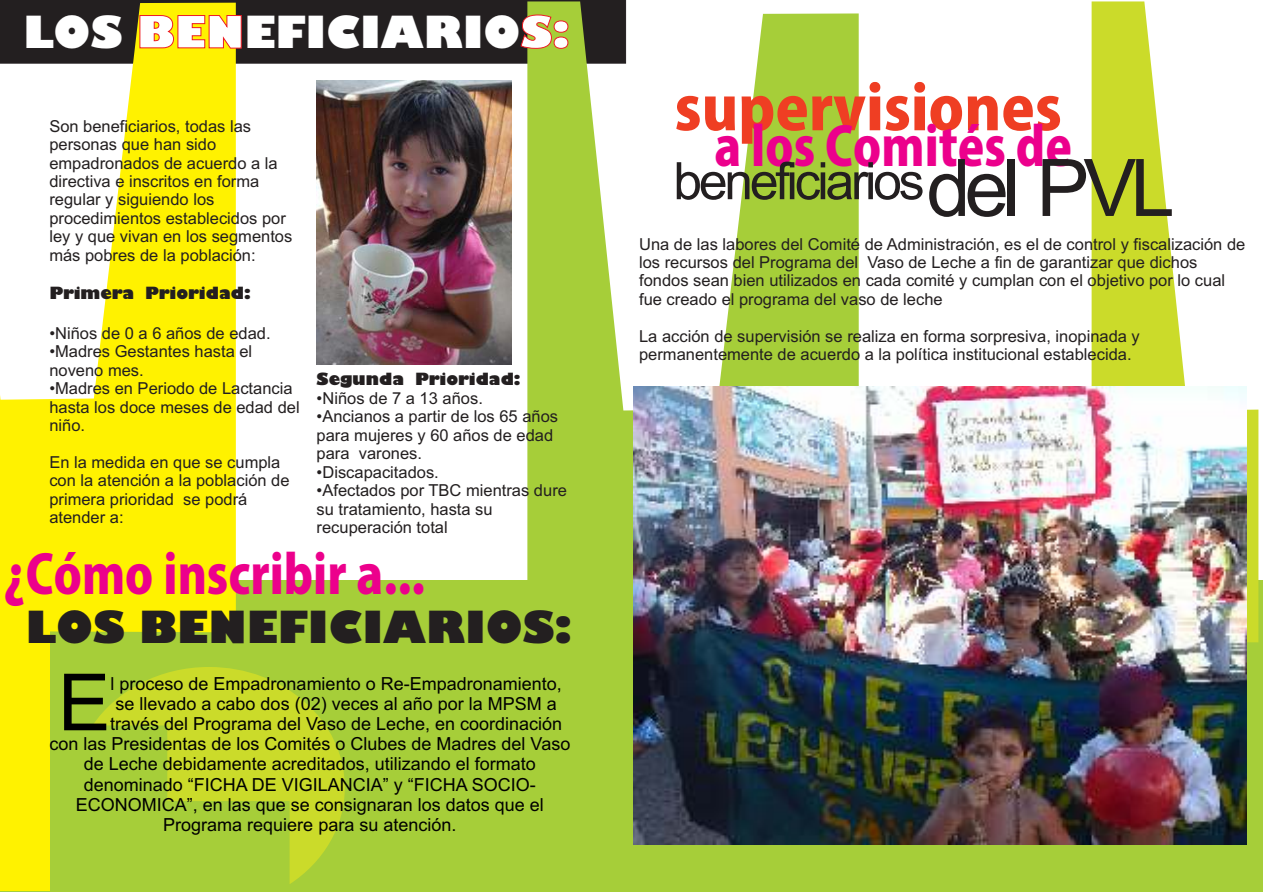
<style>
.page{position:relative;width:1263px;height:893px;background:#fff}
.page>*{position:absolute;margin:0;border:0;box-sizing:border-box;transform-origin:0 0}
.t1{font:78.9px "Arial";color:#000}
.t2{font:800 60px "Koz Go Pro";color:#ef3e23}
.t3{font:800 52.5px "Koz Go Pro";color:#ec008c;scale:.91 1}
.t4{font:51.6px "Arial";letter-spacing:-.065em;color:#231f20}
.t5{font:800 43.35px "Gill Sans";color:#fff}
.t6{font:800 43.35px "Gill Sans";color:#231f20}
.t7{font:18px "Arial";color:#000}
.t8{font:16.5px/18.5px "Arial";color:#231f20}
.t9{font:800 16.5px "Gill Sans";color:#231f20}
.s1{font-size:79.5px}
</style>
<div class="page">
<div style="left:0;top:580px;width:1263px;height:312px;background:#a6ce39"></div>
<div style="left:0;top:0;width:626px;height:64px;background:#231f20"></div>
<svg style="left:0;top:3px;width:236px;height:629px;fill:#fff200"></svg>
<svg style="left:1091px;top:1px;width:167px;height:641px"></svg>
<svg style="left:527px;top:1px;width:332px;height:642px;fill:#a6ce39"></svg>
<svg style="left:93px;top:667px;width:252px;height:217px"></svg>
<div style="left:0;top:616px;width:49px;height:275px;background:#fff200"></div>
<img style="left:317px;top:80px;width:195px;height:284px">
<img style="left:634px;top:387px;width:613px;height:457px">
<h3 class="t5" style="left:23px;top:15px;width:548px">LOS BENEFICIARIOS:</h3>
<p class="t8" style="left:49px;top:118px;width:245px">Son beneficiarios, todas las personas que han sido empadronados de acuerdo a la directiva e inscritos en forma regular y siguiendo los procedimientos establecidos por ley y que vivan en los segmentos más pobres de la población:</p>
<p class="t9" style="left:49px;top:287px;width:203px">Primera Prioridad:</p>
<p class="t8" style="left:49px;top:325px;width:223px">•Niños de 0 a 6 años de edad.</p>
<p class="t8" style="left:49px;top:344px;width:204px">•Madres Gestantes hasta el noveno mes.</p>
<p class="t8" style="left:49px;top:381px;width:252px">•Madres en Periodo de Lactancia hasta los doce meses de edad del niño.</p>
<p class="t8" style="left:49px;top:454px;width:242px">En la medida en que se cumpla con la atención a la población de primera prioridad se podrá atender a:</p>
<p class="t9" style="left:317px;top:372px;width:205px">Segunda Prioridad:</p>
<p class="t8" style="left:317px;top:390px;width:168px">•Niños de 7 a 13 años.</p>
<p class="t8" style="left:317px;top:409px;width:243px">•Ancianos a partir de los 65 años para mujeres y 60 años de edad para varones.</p>
<p class="t8" style="left:317px;top:464px;width:124px">•Discapacitados.</p>
<p class="t8" style="left:317px;top:483px;width:252px">•Afectados por TBC mientras dure su tratamiento, hasta su recuperación total</p>
<h3 class="t3" style="left:4px;top:548px;width:465px">¿Cómo inscribir a...</h3>
<h3 class="t6" style="left:26px;top:610px;width:548px">LOS BENEFICIARIOS:</h3>
<p class="t7" style="left:111px;top:677px;width:453px">l proceso de Empadronamiento o Re-Empadronamiento,</p>
<h1 class="t1" style="left:58px;top:673px;width:54px">E</h1>
<p class="t7" style="left:116px;top:697px;width:443px">se llevado a cabo dos (02) veces al año por la MPSM a</p>
<p class="t7" style="left:110px;top:717px;width:453px">través del Programa del Vaso de Leche, en coordinación</p>
<p class="t7" style="left:49px;top:737px;width:522px">con las Presidentas de los Comités o Clubes de Madres del Vaso</p>
<p class="t7" style="left:84px;top:757px;width:454px">de Leche debidamente acreditados, utilizando el formato</p>
<p class="t7" style="left:84px;top:777px;width:454px">denominado “FICHA DE VIGILANCIA” y “FICHA SOCIO-</p>
<p class="t7" style="left:76px;top:798px;width:470px">ECONOMICA”, en las que se consignaran los datos que el</p>
<p class="t7" style="left:163px;top:818px;width:295px">Programa requiere para su atención.</p>
<h2 class="t2" style="left:674px;top:77px;width:389px">supervisiones</h2>
<h3 class="t3" style="left:714px;top:120px;width:394px">a los Comités de</h3>
<h3 class="t4" style="left:673px;top:162px;width:503px">beneficiarios<span class="s1">del PVL</span></h3>
<p class="t8" style="left:639px;top:236px;width:608px">Una de las labores del Comité de Administración, es el de control y fiscalización de los recursos del Programa del Vaso de Leche a fin de garantizar que dichos fondos sean bien utilizados en cada comité y cumplan con el objetivo por lo cual fue creado el programa del vaso de leche</p>
<p class="t8" style="left:639px;top:328px;width:502px">La acción de supervisión se realiza en forma sorpresiva, inopinada y permanentemente de acuerdo a la política institucional establecida.</p>
</div>
